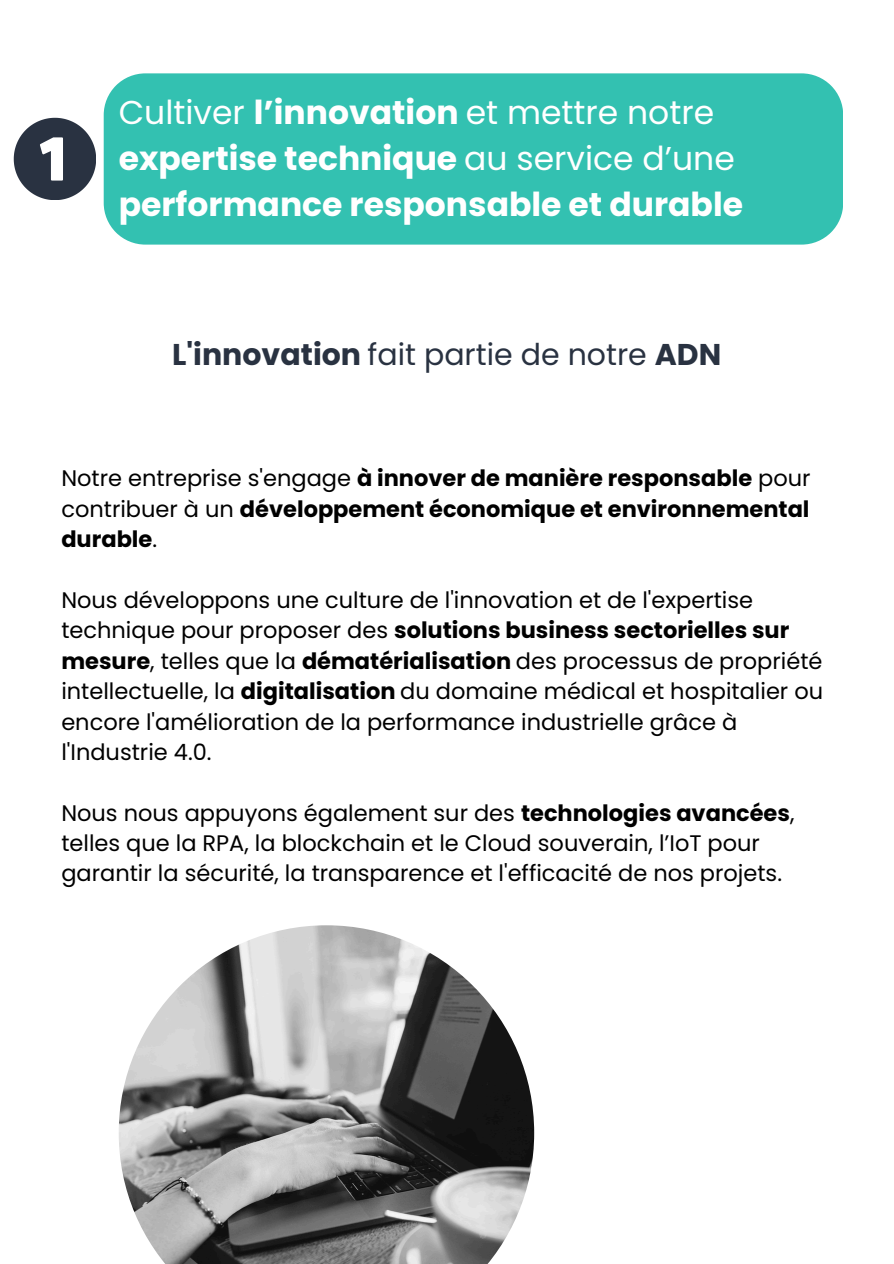
<style>
.page{position:relative;width:894px;height:1264px;background:#fff}
.page>*{position:absolute;margin:0;border:0;box-sizing:border-box;transform-origin:0 0}
.t1{font:700 33px/46.2px "Poppins";color:#fff}
.t2{font:30px "Poppins";color:#293241}
.t3{font:22.5px/30.3px "Poppins";color:#000}
.t4{font:700 22.5px/30.3px "Poppins";color:#000;text-align:justify}
.s1{font-weight:400}
.s2{font-weight:700}
</style>
<div class="page">
<div style="left:104px;top:73px;width:738px;height:171px;background:#33c1b1"></div>
<img style="left:119px;top:925px;width:415px;height:338px">
<svg style="left:14px;top:118px;width:82px;height:82px"></svg>
<p class="t1" style="left:119px;top:89px;width:625px"><span class="s1">Cultiver</span> l’innovation <span class="s1">et mettre notre </span>expertise technique <span class="s1">au service d’une </span>performance responsable et durable</p>
<p class="t2" style="left:172px;top:333px;width:550px"><span class="s2">L'innovation</span> fait partie de notre <span class="s2">ADN</span></p>
<p class="t4" style="left:61px;top:463px;width:750px"><span class="s1">Notre entreprise s'engage</span> à innover de manière responsable <span class="s1">pour contribuer à un</span> développement économique et environnemental durable<span class="s1">.</span></p>
<h1 class="t3" style="left:61px;top:585px;width:763px">Nous développons une culture de l'innovation et de l'expertise technique pour proposer des <span class="s2">solutions business sectorielles sur mesure</span>, telles que la <span class="s2">dématérialisation</span> des processus de propriété intellectuelle, la <span class="s2">digitalisation</span> du domaine médical et hospitalier ou encore l'amélioration de la performance industrielle grâce à l'Industrie 4.0.</h1>
<h1 class="t3" style="left:61px;top:797px;width:734px">Nous nous appuyons également sur des <span class="s2">technologies avancées</span>, telles que la RPA, la blockchain et le Cloud souverain, l’IoT pour garantir la sécurité, la transparence et l'efficacité de nos projets.</h1>
</div>
